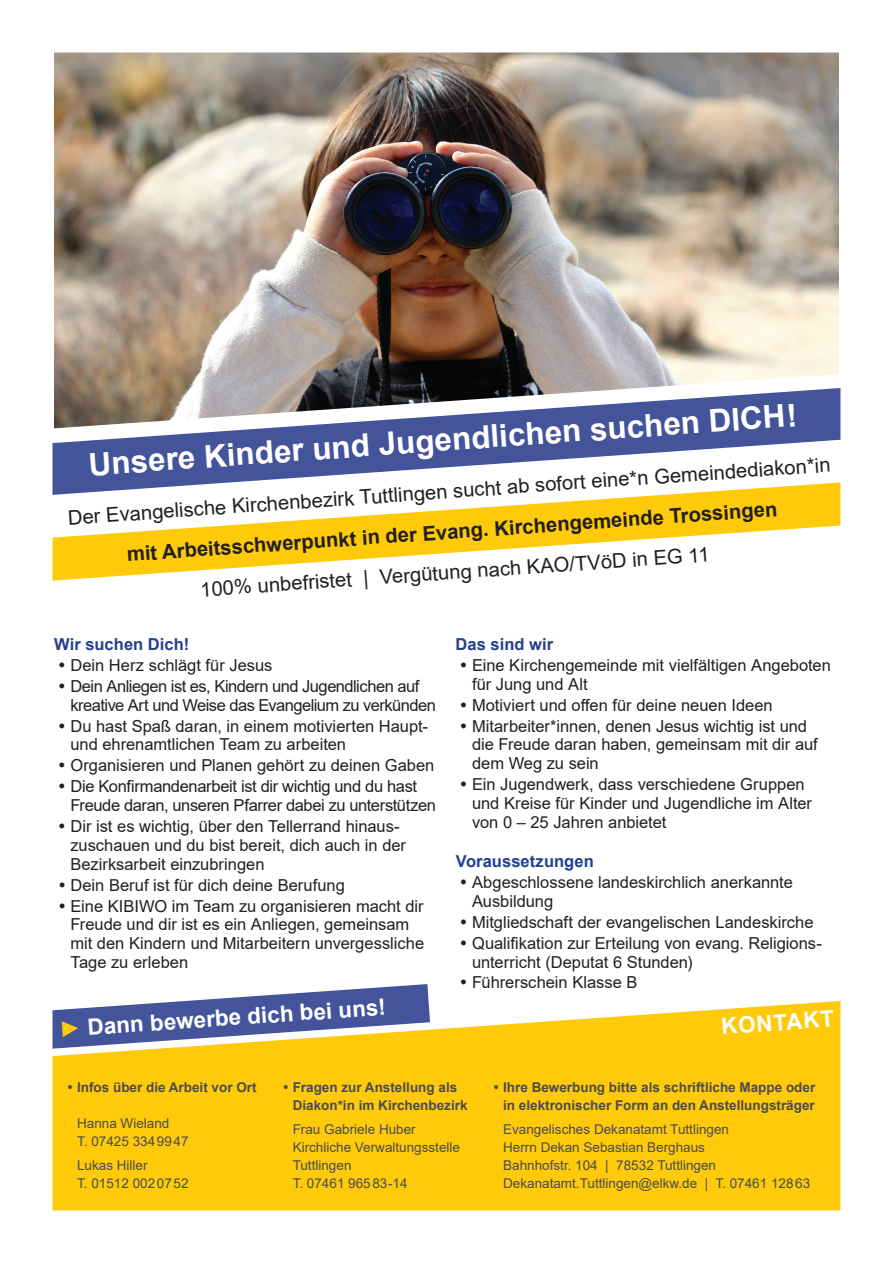
<style>
.page{position:relative;width:893px;height:1263px;background:#fff}
.page>*{position:absolute;margin:0;border:0;box-sizing:border-box;transform-origin:0 0}
.t1{font:700 31.5px "Arial";color:#fff}
.t2{font:700 22.5px "Arial";color:#fff}
.t3{font:20.25px "Arial";color:#231f20}
.t4{font:700 20.25px "Arial";color:#231f20}
.t5{font:16.5px/18.8px "Arial";color:#231f20}
.t6{font:16.5px/18.8px "Arial";letter-spacing:-.025em;color:#231f20}
.t7{font:16.5px/18.8px "Arial";letter-spacing:-.03em;color:#231f20}
.t8{font:700 16.5px "Arial";letter-spacing:.005em;color:#253f8e}
.t9{font:13.5px/18px "Arial";color:#4b4c4d}
.t10{font:700 13.5px/18px "Arial";color:#4b4c4d;text-align:right}
.s1{color:#feca0a}
</style>
<div class="page">
<svg style="left:243px;top:984px;width:186px;height:13px"></svg>
<svg style="left:53px;top:997px;width:787px;height:213px;background:#efc426"></svg>
<svg style="left:53px;top:388px;width:787px;height:91px;fill:#43549a"></svg>
<img style="left:54px;top:53px;width:785px;height:375px">
<svg style="left:53px;top:479px;width:787px;height:102px"></svg>
<h1 class="t1" style="left:87px;top:442px;width:712px;rotate:-4deg">Unsere Kinder und Jugendlichen suchen DICH!</h1>
<p class="t3" style="left:67px;top:504px;width:766px;rotate:-4deg">Der Evangelische Kirchenbezirk Tuttlingen sucht ab sofort eine*n Gemeindediakon*in</p>
<p class="t4" style="left:126px;top:540px;width:656px;rotate:-4deg">mit Arbeitsschwerpunkt in der Evang. Kirchengemeinde Trossingen</p>
<p class="t3" style="left:199px;top:576px;width:512px;rotate:-4deg">100% unbefristet | Vergütung nach KAO/TVöD in EG 11</p>
<p class="t8" style="left:54px;top:632px;width:137px">Wir suchen Dich!</p>
<p class="t5" style="left:58px;top:656px;width:216px">• Dein Herz schlägt für Jesus</p>
<p class="t7" style="left:70px;top:677px;width:367px;text-indent:-12px">• Dein Anliegen ist es, Kindern und Jugendlichen auf kreative Art und Weise das Evangelium zu verkünden</p>
<p class="t5" style="left:70px;top:716px;width:359px;text-indent:-12px">• Du hast Spaß daran, in einem motivierten Haupt&shy;und ehrenamtlichen Team zu arbeiten</p>
<p class="t5" style="left:58px;top:756px;width:378px">• Organisieren und Planen gehört zu deinen Gaben</p>
<p class="t6" style="left:70px;top:777px;width:367px;text-indent:-12px">• Die Konfirmandenarbeit ist dir wichtig und du hast<br>Freude daran, unseren Pfarrer dabei zu unterstützen</p>
<p class="t5" style="left:70px;top:817px;width:337px;text-indent:-12px">• Dir ist es wichtig, über den Tellerrand hinaus&shy;zuschauen und du bist bereit, dich auch in der<br>Bezirksarbeit einzubringen</p>
<p class="t5" style="left:58px;top:875px;width:288px">• Dein Beruf ist für dich deine Berufung</p>
<p class="t5" style="left:70px;top:896px;width:355px;text-indent:-12px">• Eine KIBIWO im Team zu organisieren macht dir Freude und dir ist es ein Anliegen, gemeinsam mit den Kindern und Mitarbeitern unvergessliche Tage zu erleben</p>
<h2 class="t2" style="left:58px;top:1013px;width:329px;rotate:-4deg"><span class="s1">►</span> Dann bewerbe dich bei uns!</h2>
<p class="t8" style="left:456px;top:632px;width:99px">Das sind wir</p>
<p class="t5" style="left:472px;top:656px;width:360px;text-indent:-12px">• Eine Kirchengemeinde mit vielfältigen Angeboten für Jung und Alt</p>
<p class="t5" style="left:460px;top:695px;width:314px">• Motiviert und offen für deine neuen Ideen</p>
<p class="t5" style="left:472px;top:716px;width:347px;text-indent:-12px">• Mitarbeiter*innen, denen Jesus wichtig ist und die Freude daran haben, gemeinsam mit dir auf dem Weg zu sein</p>
<p class="t5" style="left:472px;top:775px;width:342px;text-indent:-12px">• Ein Jugendwerk, dass verschiedene Gruppen und Kreise für Kinder und Jugendliche im Alter von 0 – 25 Jahren anbietet</p>
<p class="t8" style="left:456px;top:850px;width:140px">Voraussetzungen</p>
<p class="t5" style="left:472px;top:873px;width:322px;text-indent:-12px">• Abgeschlossene landeskirchlich anerkannte<br>Ausbildung</p>
<p class="t5" style="left:460px;top:913px;width:355px">• Mitgliedschaft der evangelischen Landeskirche</p>
<p class="t5" style="left:472px;top:934px;width:351px;text-indent:-12px">• Qualifikation zur Erteilung von evang. Religions&shy;unterricht (Deputat 6 Stunden)</p>
<p class="t5" style="left:460px;top:972px;width:179px">• Führerschein Klasse B</p>
<h2 class="t2" style="left:720px;top:1010px;width:66px;rotate:-4deg">Ko ntakt</h2>
<p class="t10" style="left:67px;top:1078px;width:191px">• Infos über die Arbeit vor Ort</p>
<p class="t9" style="left:77px;top:1114px;width:113px">Hanna Wieland<br>T. 07425 3349947</p>
<p class="t9" style="left:77px;top:1156px;width:113px">Lukas Hiller<br>T. 01512 0020752</p>
<p class="t10" style="left:293px;top:1078px;width:176px;text-align:left;text-indent:-10px">• Fragen zur Anstellung als<br>Diakon*in im Kirchenbezirk</p>
<p class="t9" style="left:293px;top:1120px;width:169px">Frau Gabriele Huber<br>Kirchliche Verwaltungsstelle<br>Tuttlingen<br>T. 07461 96583-14</p>
<p class="t10" style="left:493px;top:1078px;width:324px">• Ihre Bewerbung bitte als schriftliche Mappe oder in elektronischer Form an den Anstellungsträger</p>
<p class="t9" style="left:503px;top:1120px;width:309px">Evangelisches Dekanatamt Tuttlingen<br>Herrn Dekan Sebastian Berghaus<br>Bahnhofstr. 104 | 78532 Tuttlingen Dekanatamt.Tuttlingen@elkw.de | T. 07461 12863</p>
</div>
